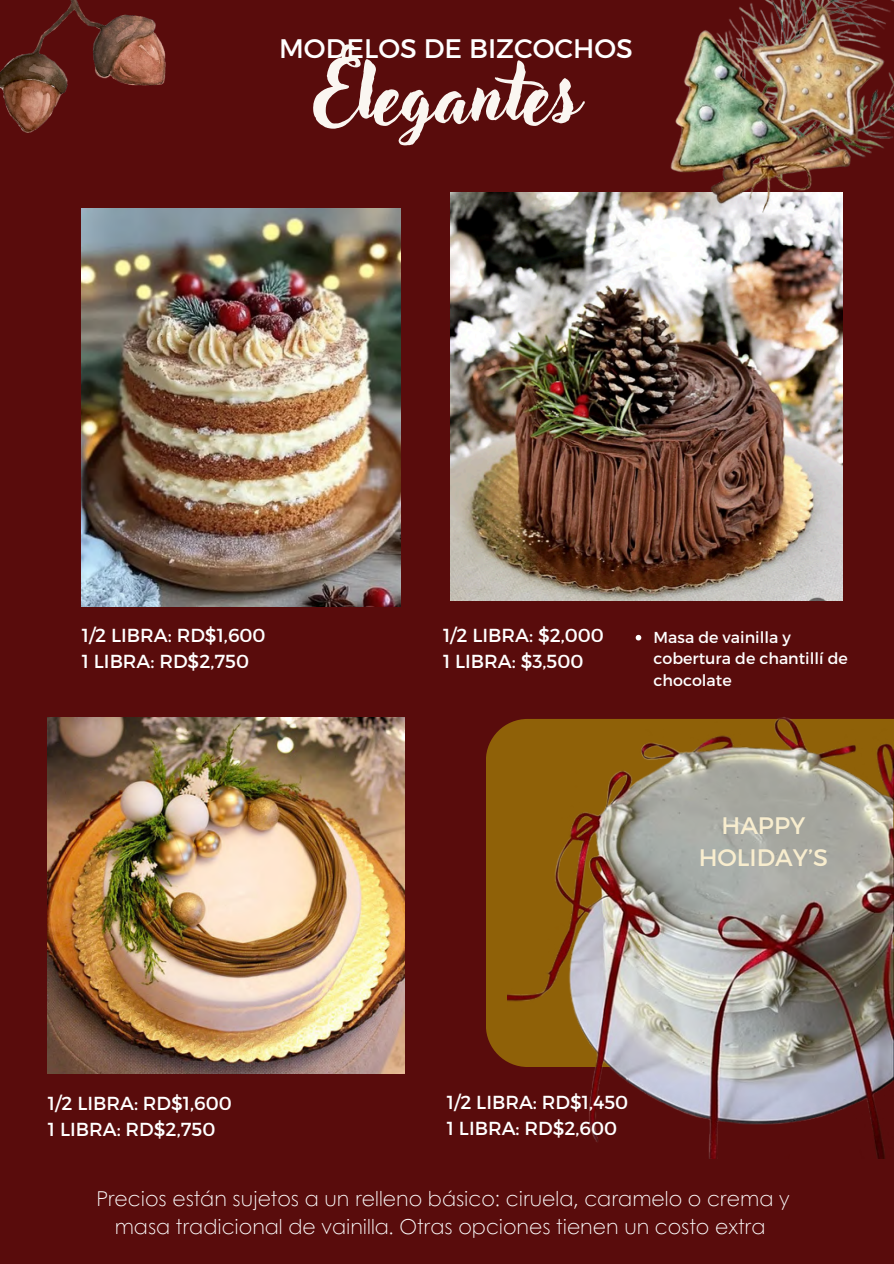
<style>
.page{position:relative;width:894px;height:1264px;background:#fff}
.page>*{position:absolute;margin:0;border:0;box-sizing:border-box;transform-origin:0 0}
.t1{font:78.15px "Adlery Pro Swash";color:#faf6f1}
.t2{font:26.85px "Montserrat";color:#fff}
.t3{font:23.85px/32.4px "Montserrat";color:#f8edce;text-align:center}
.t4{font:300 20.55px/28.2px "Century Gothic";color:#fff;text-align:center}
.t5{font:18.9px/25.8px "Montserrat";color:#fff}
.t6{font:15.9px/21.3px "Montserrat";color:#fff}
</style>
<div class="page">
<div style="left:0;top:0;width:893px;height:1263px;background:#590c0c"></div>
<img style="left:48px;top:717px;width:357px;height:356px">
<img style="left:450px;top:193px;width:392px;height:407px">
<img style="left:82px;top:209px;width:318px;height:397px">
<img style="left:637px;top:0;width:256px;height:230px">
<img style="left:0;top:0;width:165px;height:132px">
<div style="left:486px;top:724px;width:21px;height:338px;background:#8f6108"></div>
<img style="left:507px;top:717px;width:386px;height:441px">
<svg style="left:635px;top:635px;width:6px;height:5px"></svg>
<p class="t2" style="left:279px;top:31px;width:355px">MODELOS DE BIZCOCHOS</p>
<p class="t1" style="left:314px;top:59px;width:266px">Elegantes</p>
<h2 class="t5" style="left:82px;top:621px;width:185px">1/2 LIBRA: RD$1,600<br>1 LIBRA: RD$2,750</h2>
<h1 class="t5" style="left:443px;top:621px;width:162px">1/2 LIBRA: $2,000<br>1 LIBRA: $3,500</h1>
<p class="t6" style="left:653px;top:625px;width:196px">Masa de vainilla y cobertura de chantillí de chocolate</p>
<p class="t5" style="left:48px;top:1088px;width:185px">1/2 LIBRA: RD$1,600<br>1 LIBRA: RD$2,750</p>
<h4 class="t3" style="left:698px;top:808px;width:131px">HAPPY<br>HOLIDAY’S</h4>
<h4 class="t5" style="left:446px;top:1088px;width:183px">1/2 LIBRA: RD$1,450<br>1 LIBRA: RD$2,600</h4>
<p class="t4" style="left:96px;top:1183px;width:694px">Precios están sujetos a un relleno básico: ciruela, caramelo o crema y masa tradicional de vainilla. Otras opciones tienen un costo extra</p>
</div>
